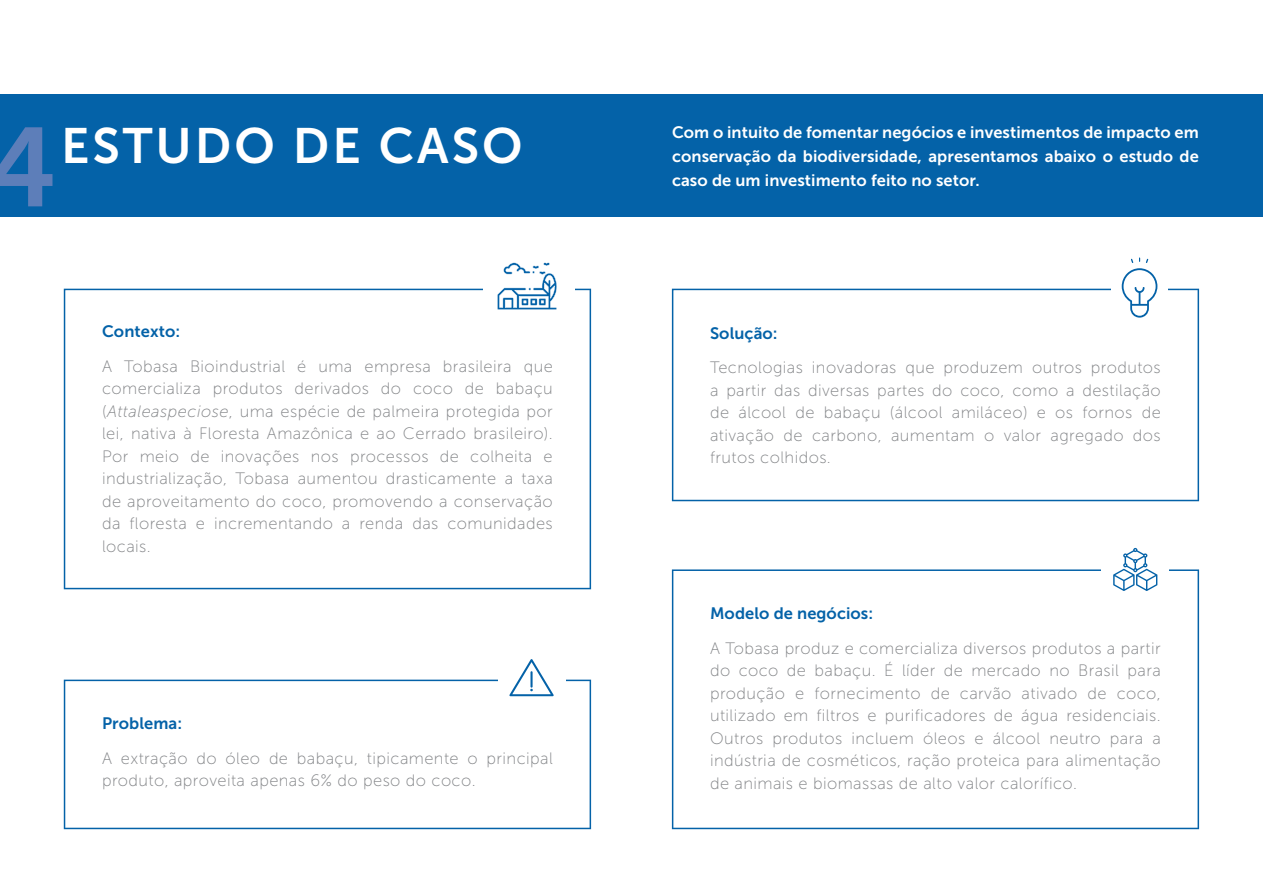
<style>
.page{position:relative;width:1263px;height:893px;background:#fff}
.page>*{position:absolute;margin:0;border:0;box-sizing:border-box;transform-origin:0 0}
.t1{font:111.3px "Museo Sans 700";color:#5d7eb9}
.t2{font:49.5px "Museo Sans 700";letter-spacing:.06em;color:#fff}
.t3{font:16.5px/22.5px "Museo Sans 100";letter-spacing:.025em;color:#808285;text-align:justify}
.t4{font:16.5px/24px "Museo Sans 700";letter-spacing:.005em;color:#fff;text-align:justify}
.t5{font:16.5px "Museo Sans 700";letter-spacing:.005em;color:#0462a8}
.s1{font-style:italic}
</style>
<div class="page">
<svg style="left:64px;top:289px;width:527px;height:300px"></svg>
<div style="left:0;top:94px;width:1263px;height:123px;background:#0462a8"></div>
<svg style="left:672px;top:289px;width:527px;height:212px"></svg>
<div style="left:483px;top:261px;width:91px;height:54px;background:#fff"></div>
<svg style="left:497px;top:262px;width:60px;height:48px"></svg>
<div style="left:1111px;top:244px;width:57px;height:54px;background:#fff"></div>
<svg style="left:64px;top:680px;width:527px;height:149px"></svg>
<div style="left:498px;top:652px;width:67px;height:55px;background:#fff"></div>
<svg style="left:509px;top:659px;width:45px;height:37px"></svg>
<svg style="left:672px;top:569px;width:527px;height:260px"></svg>
<div style="left:1102px;top:526px;width:67px;height:55px;background:#fff"></div>
<svg style="left:1113px;top:548px;width:44px;height:43px"></svg>
<svg style="left:1120px;top:257px;width:39px;height:62px"></svg>
<h1 class="t1" style="left:-12px;top:106px;width:71px">4</h1>
<h2 class="t2" style="left:61px;top:118px;width:463px">ESTUDO DE CASO</h2>
<p class="t5" style="left:102px;top:322px;width:80px">Contexto:</p>
<p class="t3" style="left:102px;top:355px;width:452px">A Tobasa Bioindustrial é uma empresa brasileira que comercializa produtos derivados do coco de babaçu (<span class="s1">Attaleaspeciose</span>, uma espécie de palmeira protegida por lei, nativa à Floresta Amazônica e ao Cerrado brasileiro).<br>Por meio de inovações nos processos de colheita e industrialização, Tobasa aumentou drasticamente a taxa de aproveitamento do coco, promovendo a conservação da floresta e incrementando a renda das comunidades locais.</p>
<p class="t5" style="left:102px;top:714px;width:82px">Problema:</p>
<p class="t3" style="left:102px;top:747px;width:452px">A extração do óleo de babaçu, tipicamente o principal produto, aproveita apenas 6% do peso do coco.</p>
<p class="t4" style="left:672px;top:120px;width:528px">Com o intuito de fomentar negócios e investimentos de impacto em conservação da biodiversidade, apresentamos abaixo o estudo de caso de um investimento feito no setor.</p>
<p class="t5" style="left:710px;top:324px;width:69px">Solução:</p>
<p class="t3" style="left:710px;top:356px;width:452px">Tecnologias inovadoras que produzem outros produtos a partir das diversas partes do coco, como a destilação de álcool de babaçu (álcool amiláceo) e os fornos de ativação de carbono, aumentam o valor agregado dos frutos colhidos.</p>
<p class="t5" style="left:710px;top:604px;width:165px">Modelo de negócios:</p>
<p class="t3" style="left:710px;top:637px;width:452px">A Tobasa produz e comercializa diversos produtos a partir do coco de babaçu. É líder de mercado no Brasil para produção e fornecimento de carvão ativado de coco, utilizado em filtros e purificadores de água residenciais.<br>Outros produtos incluem óleos e álcool neutro para a indústria de cosméticos, ração proteica para alimentação de animais e biomassas de alto valor calorífico.</p>
</div>
